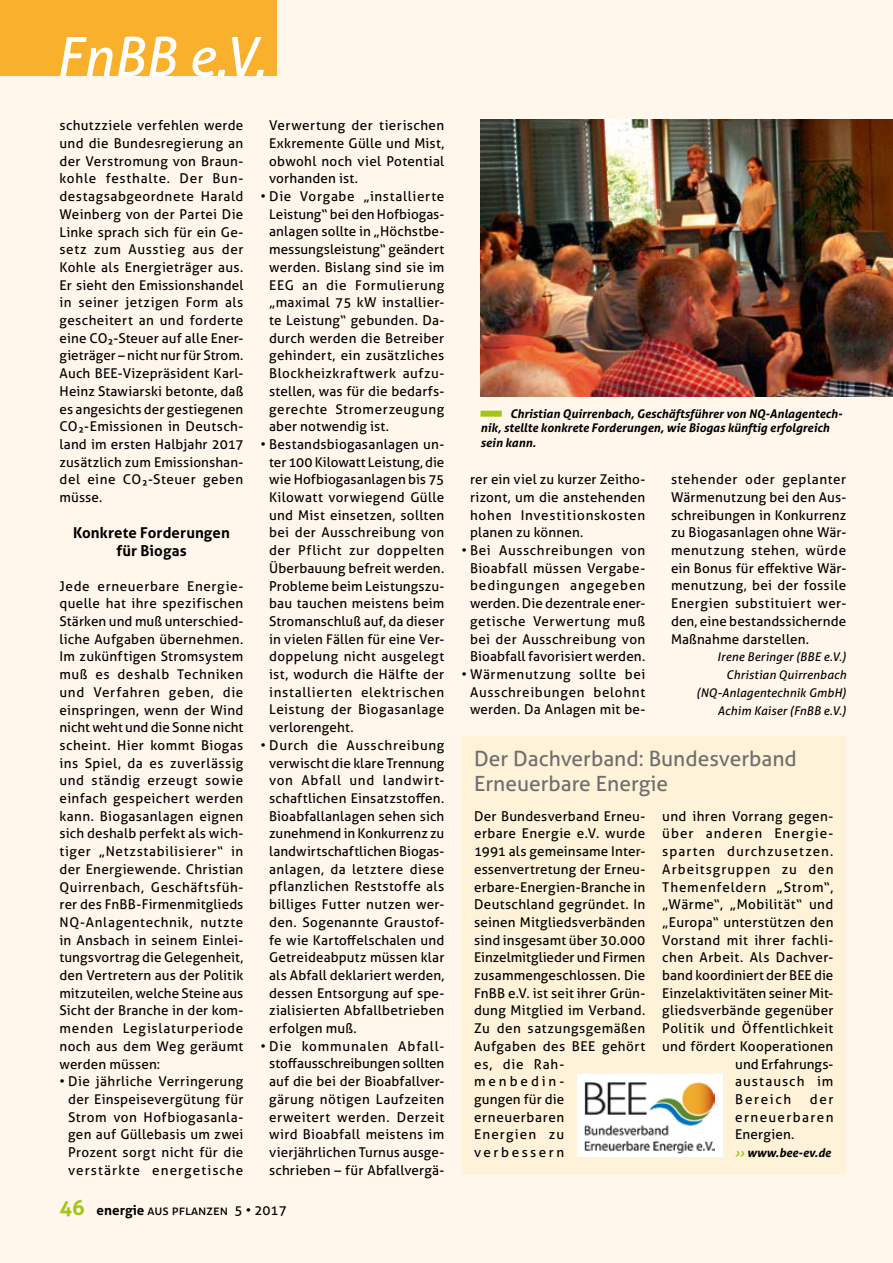
<style>
.page{position:relative;width:893px;height:1263px;background:#fff7ec}
.page>*{position:absolute;margin:0;border:0;box-sizing:border-box;transform-origin:0 0}
.t1{font:italic 54px "Aller";color:#fff}
.t2{font:21px/25.2px "Aller";color:#6f6f6e}
.t3{font:700 15px/18px "Aller";letter-spacing:.005em;color:#000;text-align:center}
.t4{font:13.5px/17.7px "Aller";letter-spacing:.02em;color:#000;text-align:justify}
.t5{font:13.5px "Aller";letter-spacing:.075em;color:#000}
.t6{font:13.5px "Aller";color:#000}
.t7{font:13.5px "Aller";letter-spacing:.06em;color:#000}
.t8{font:13.5px "Aller";letter-spacing:.07em;color:#000}
.t9{font:13.5px "Aller";letter-spacing:.12em;color:#000}
.t10{font:italic 700 12px/14.4px "Aller";color:#000}
.t11{font:italic 12px/17.7px "Aller";letter-spacing:.01em;color:#000;text-align:right}
.s1{font-weight:700;font-size:21px;color:#a2c613}
.s2{font-weight:700}
.s3{color:#a2c613}
</style>
<div class="page">
<div style="left:0;top:0;width:277px;height:76px;background:#f9b02c"></div>
<div style="left:461px;top:736px;width:385px;height:438px;background:#fef3d9"></div>
<div style="left:577px;top:1074px;width:145px;height:83px;background:#fff"></div>
<img style="left:584px;top:1082px;width:131px;height:71px">
<img style="left:480px;top:120px;width:413px;height:276px">
<div style="left:480px;top:411px;width:22px;height:6px;background:#a2c613"></div>
<h1 class="t1" style="left:55px;top:24px;width:212px">FnBB e.V.</h1>
<p class="t4" style="left:60px;top:117px;width:185px">schutzziele verfehlen werde und die Bundesregierung an der Verstromung von Braun&shy;kohle festhalte. Der Bun&shy;destagsabgeordnete Harald Weinberg von der Partei Die Linke sprach sich für ein Ge&shy;setz zum Ausstieg aus der Kohle als Energieträger aus.<br>Er sieht den Emissionshandel in seiner jetzigen Form als gescheitert an und forderte eine CO2-Steuer auf alle Ener&shy;gieträger – nicht nur für Strom.<br>Auch BEE-Vizepräsident Karl-Heinz Stawiarski betonte, daß es angesichts der gestiegenen CO2-Emissionen in Deutsch&shy;land im ersten Halbjahr 2017 zusätzlich zum Emissionshan&shy;del eine CO2-Steuer geben müsse.</p>
<p class="t3" style="left:73px;top:523px;width:158px">Konkrete Forderungen für Biogas</p>
<p class="t4" style="left:60px;top:577px;width:185px">Jede erneuerbare Energie&shy;quelle hat ihre spezifischen Stärken und muß unterschied&shy;liche Aufgaben übernehmen.<br>Im zukünftigen Stromsystem muß es deshalb Techniken und Verfahren geben, die einspringen, wenn der Wind nicht weht und die Sonne nicht scheint. Hier kommt Biogas ins Spiel, da es zuverlässig und ständig erzeugt sowie einfach gespeichert werden kann. Biogasanlagen eignen sich deshalb perfekt als wich&shy;tiger „Netzstabilisierer“ in der Energiewende. Christian Quirrenbach, Geschäftsfüh&shy;rer des FnBB-Firmenmitglieds NQ-Anlagentechnik, nutzte in Ansbach in seinem Einlei&shy;tungsvortrag die Gelegenheit, den Vertretern aus der Politik mitzuteilen, welche Steine aus Sicht der Branche in der kom&shy;menden Legislaturperiode noch aus dem Weg geräumt werden müssen:</p>
<p class="t4" style="left:68px;top:1072px;width:177px;text-indent:-9px">• Die jährliche Verringerung der Einspeisevergütung für Strom von Hofbiogasanla&shy;gen auf Güllebasis um zwei Prozent sorgt nicht für die verstärkte energetische</p>
<p class="t4" style="left:269px;top:117px;width:177px">Verwertung der tierischen Exkremente Gülle und Mist, obwohl noch viel Potential vorhanden ist.</p>
<p class="t4" style="left:269px;top:187px;width:177px;text-indent:-9px">• Die Vorgabe „installierte Leistung“ bei den Hofbiogas&shy;anlagen sollte in „Höchstbe&shy;messungsleistung“ geändert werden. Bislang sind sie im EEG an die Formulierung „maximal 75 kW installier&shy;te Leistung“ gebunden. Da&shy;durch werden die Betreiber gehindert, ein zusätzliches Blockheizkraftwerk aufzu&shy;stellen, was für die bedarfs&shy;gerechte Stromerzeugung aber notwendig ist.</p>
<p class="t4" style="left:269px;top:435px;width:177px;text-indent:-9px">• Bestandsbiogasanlagen un&shy;ter 100 Kilowatt Leistung, die wie Hofbiogasanlagen bis 75<br>Kilowatt vorwiegend Gülle und Mist einsetzen, sollten bei der Ausschreibung von der Pflicht zur doppelten Überbauung befreit werden.<br>Probleme beim Leistungszu&shy;bau tauchen meistens beim Stromanschluß auf, da dieser in vielen Fällen für eine Ver&shy;doppelung nicht ausgelegt ist, wodurch die Hälfte der installierten elektrischen Leistung der Biogasanlage verlorengeht.</p>
<p class="t4" style="left:269px;top:736px;width:177px;text-indent:-9px">• Durch die Ausschreibung verwischt die klare Trennung von Abfall und landwirt&shy;schaftlichen Einsatzstoffen.<br>Bioabfallanlagen sehen sich zunehmend in Konkurrenz zu landwirtschaftlichen Biogas&shy;anlagen, da letztere diese pflanzlichen Reststoffe als billiges Futter nutzen wer&shy;den. Sogenannte Graustof&shy;fe wie Kartoffelschalen und Getreideabputz müssen klar als Abfall deklariert werden, dessen Entsorgung auf spe&shy;zialisierten Abfallbetrieben erfolgen muß.</p>
<p class="t4" style="left:269px;top:1037px;width:177px;text-indent:-9px">• Die kommunalen Abfall&shy;stoffausschreibungen sollten auf die bei der Bioabfallver&shy;gärung nötigen Laufzeiten erweitert werden. Derzeit wird Bioabfall meistens im vierjährlichen Turnus ausge&shy;schrieben – für Abfallvergä-</p>
<p class="t6" style="left:60px;top:1202px;width:229px"><span class="s1">46</span> <span class="s2">energie</span> aus pflanzen 5 • 2017</p>
<p class="t10" style="left:480px;top:406px;width:363px;text-indent:30px">Christian Quirrenbach, Geschäftsführer von NQ-Anlagentech&shy;nik, stellte konkrete Forderungen, wie Biogas künftig erfolgreich sein kann.</p>
<p class="t4" style="left:470px;top:471px;width:177px">rer ein viel zu kurzer Zeitho&shy;rizont, um die anstehenden hohen Investitionskosten planen zu können.</p>
<p class="t4" style="left:470px;top:541px;width:177px;text-indent:-9px">• Bei Ausschreibungen von Bioabfall müssen Vergabe&shy;bedingungen angegeben werden. Die dezentrale ener&shy;getische Verwertung muß bei der Ausschreibung von Bioabfall favorisiert werden.</p>
<p class="t4" style="left:470px;top:665px;width:177px;text-indent:-9px">• Wärmenutzung sollte bei Ausschreibungen belohnt werden. Da Anlagen mit be-</p>
<p class="t4" style="left:671px;top:471px;width:177px">stehender oder geplanter Wärmenutzung bei den Aus&shy;schreibungen in Konkurrenz zu Biogasanlagen ohne Wär&shy;menutzung stehen, würde ein Bonus für effektive Wär&shy;menutzung, bei der fossile Energien substituiert wer&shy;den, eine bestandssichernde Maßnahme darstellen.</p>
<p class="t11" style="left:696px;top:648px;width:151px">Irene Beringer (BBE e.V.)<br>Christian Quirrenbach (NQ-Anlagentechnik GmbH)<br>Achim Kaiser (FnBB e.V.)</p>
<h2 class="t2" style="left:474px;top:746px;width:324px">Der Dachverband: Bundesverband<br>Erneuerbare Energie</h2>
<p class="t4" style="left:474px;top:807px;width:173px;text-align:left">Der Bundesverband Erneu&shy;erbare Energie e.V. wurde<br>1991 als gemeinsame Inter&shy;essenvertretung der Erneu&shy;erbare-Energien-Branche in<br>Deutschland gegründet. In seinen Mitgliedsverbänden sind insgesamt über 30.000<br>Einzelmitglieder und Firmen zusammengeschlossen. Die<br>FnBB e.V. ist seit ihrer Grün&shy;dung Mitglied im Verband.<br>Zu den satzungsgemäßen<br>Aufgaben des BEE gehört es, die Rah&shy;menbedin-<br>gungen für die erneuerbaren<br>Energien zu verbessern</p>
<p class="t4" style="left:662px;top:807px;width:173px">und ihren Vorrang gegen-</p>
<p class="t5" style="left:662px;top:825px;width:173px">über anderen Energie-</p>
<p class="t5" style="left:662px;top:843px;width:173px">sparten durchzusetzen.</p>
<p class="t8" style="left:662px;top:861px;width:173px">Arbeitsgruppen zu den</p>
<p class="t7" style="left:662px;top:878px;width:173px">Themenfeldern „Strom“,</p>
<p class="t4" style="left:662px;top:895px;width:173px">„Wärme“, „Mobilität“ und</p>
<p class="t4" style="left:662px;top:913px;width:173px">„Europa“ unterstützen den</p>
<p class="t4" style="left:662px;top:931px;width:173px">Vorstand mit ihrer fachli-</p>
<p class="t4" style="left:662px;top:949px;width:173px">chen Arbeit. Als Dachver-</p>
<p class="t6" style="left:662px;top:967px;width:173px">band koordiniert der BEE die</p>
<p class="t4" style="left:662px;top:984px;width:173px">Einzelaktivitäten seiner Mit-</p>
<p class="t4" style="left:662px;top:1002px;width:173px">gliedsverbände gegenüber</p>
<p class="t4" style="left:662px;top:1019px;width:173px">Politik und Öffentlichkeit</p>
<p class="t4" style="left:662px;top:1037px;width:173px">und fördert Kooperationen</p>
<p class="t4" style="left:735px;top:1055px;width:100px">und Erfahrungs-</p>
<p class="t5" style="left:735px;top:1073px;width:100px">austausch im</p>
<p class="t9" style="left:735px;top:1091px;width:57px">Bereich</p>
<p class="t4" style="left:735px;top:1090px;width:100px;text-indent:75px">der erneuerbaren Energien.</p>
<p class="t10" style="left:735px;top:1145px;width:97px"><span class="s3">››</span> www.bee-ev.de</p>
</div>
